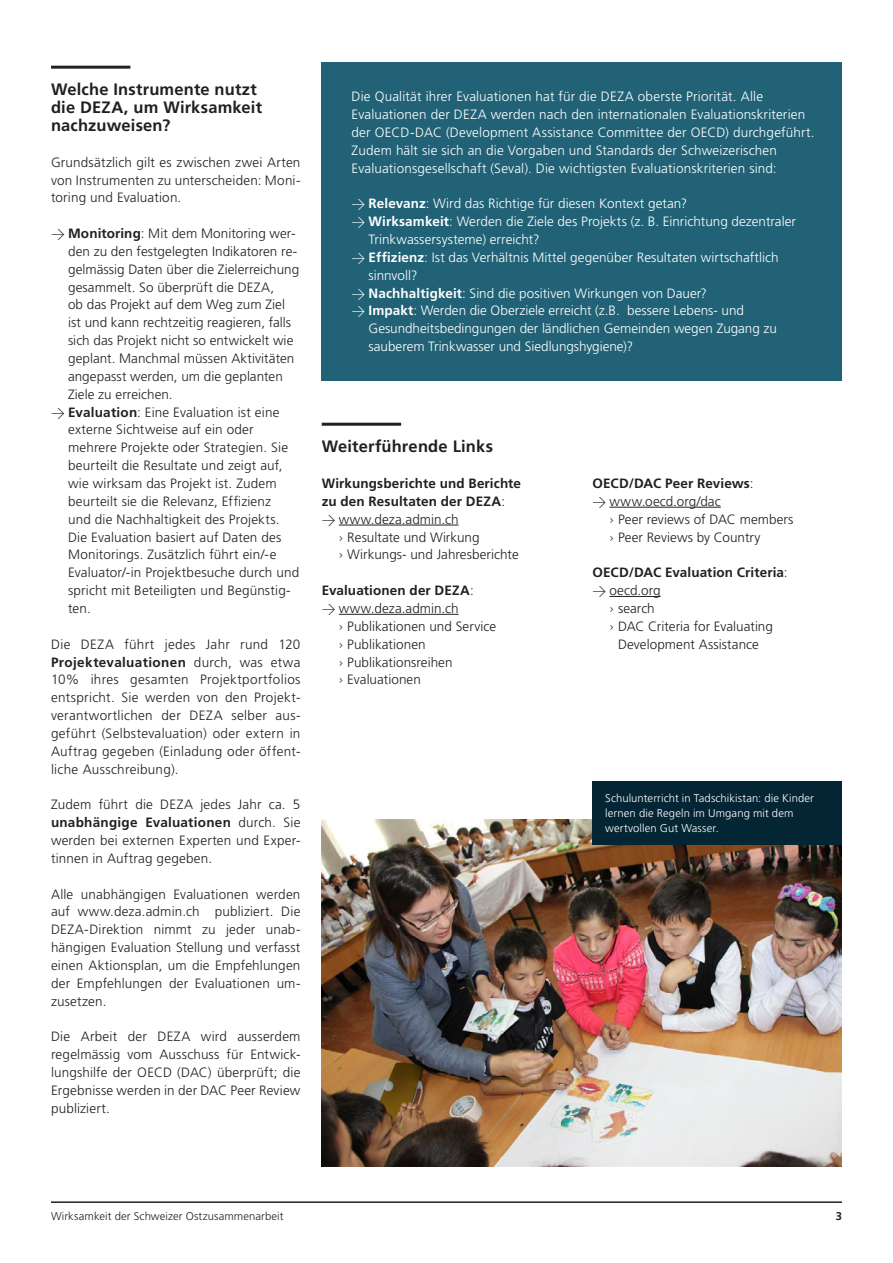
<style>
.page{position:relative;width:893px;height:1263px;background:#fff}
.page>*{position:absolute;margin:0;border:0;box-sizing:border-box;transform-origin:0 0}
.Titel_Linie{font:700 16.5px/17.9px "Frutiger LT Pro";letter-spacing:.01em;color:#231f20}
.Lauftext{font:300 13.5px/17.9px "Frutiger LT Pro";letter-spacing:.01em;color:#231f20;text-align:justify}
.Box{font:300 13.5px/17.9px "Frutiger LT Pro";letter-spacing:.005em;color:#fff}
.Lauftext-2{font:700 13.5px/17.9px "Frutiger LT Pro";letter-spacing:.01em;color:#231f20}
.Bildlegende{font:300 11.25px/15px "Frutiger LT Pro";letter-spacing:.01em;color:#fff}
.t1{font:300 11.25px "Frutiger LT Pro";letter-spacing:.01em;color:#231f20}
.Lauftext-3{font:700 11.25px "Frutiger LT Pro";color:#231f20}
.s1{font-family:"DIN"}
.s2{font-weight:700}
.s3{font-weight:300}
</style>
<div class="page">
<hr style="left:51px;top:1201px;width:791px;height:2px;background:#231f20">
<hr style="left:322px;top:423px;width:79px;height:3px;background:#231f20">
<hr style="left:339px;top:525px;width:120px;height:1px;background:#231f20">
<hr style="left:339px;top:614px;width:120px;height:1px;background:#231f20">
<hr style="left:51px;top:66px;width:79px;height:3px;background:#231f20">
<div style="left:322px;top:62px;width:520px;height:319px;background:#216276"></div>
<img style="left:322px;top:819px;width:520px;height:347px">
<div style="left:592px;top:782px;width:250px;height:63px;background:#042533"></div>
<hr style="left:609px;top:507px;width:112px;height:1px;background:#231f20">
<hr style="left:609px;top:596px;width:52px;height:1px;background:#231f20">
<p class="Titel_Linie" style="left:51px;top:81px;width:213px">Welche Instrumente nutzt die DEZA, um Wirksamkeit nachzuweisen?</p>
<p class="Lauftext" style="left:51px;top:153px;width:251px">Grundsätzlich gilt es zwischen zwei Arten von Instrumenten zu unterscheiden: Moni&shy;toring und Evaluation.</p>
<p class="Lauftext" style="left:68px;top:225px;width:233px;text-align:left;text-indent:-17px"><span class="s1">&gt;</span> <span class="s2">Monitoring</span>: Mit dem Monitoring wer&shy;den zu den festgelegten Indikatoren re&shy;gelmässig Daten über die Zielerreichung gesammelt. So überprüft die DEZA,<br>ob das Projekt auf dem Weg zum Ziel ist und kann rechtzeitig reagieren, falls sich das Projekt nicht so entwickelt wie geplant. Manchmal müssen Aktivitäten angepasst werden, um die geplanten Ziele zu erreichen.</p>
<p class="Lauftext" style="left:68px;top:403px;width:233px;text-align:left;text-indent:-17px"><span class="s1">&gt;</span> <span class="s2">Evaluation</span>: Eine Evaluation ist eine externe Sichtweise auf ein oder mehrere Projekte oder Strategien. Sie beurteilt die Resultate und zeigt auf, wie wirksam das Projekt ist. Zudem beurteilt sie die Relevanz, Effizienz<br>und die Nachhaltigkeit des Projekts.<br>Die Evaluation basiert auf Daten des Monitorings. Zusätzlich führt ein/-e Evaluator/-in Projektbesuche durch und spricht mit Beteiligten und Begünstig&shy;ten.</p>
<p class="Lauftext" style="left:51px;top:635px;width:251px">Die DEZA führt jedes Jahr rund 120<br><span class="s2">Projektevaluationen</span> durch, was etwa 10% ihres gesamten Projektportfolios entspricht. Sie werden von den Projekt&shy;verantwortlichen der DEZA selber aus&shy;geführt (Selbstevaluation) oder extern in Auftrag gegeben (Einladung oder öffent&shy;liche Ausschreibung).</p>
<p class="Lauftext" style="left:51px;top:796px;width:251px">Zudem führt die DEZA jedes Jahr ca. 5 <span class="s2">unabhängige Evaluationen</span> durch. Sie werden bei externen Experten und Exper&shy;tinnen in Auftrag gegeben.</p>
<p class="Lauftext" style="left:51px;top:885px;width:251px">Alle unabhängigen Evaluationen werden auf www.deza.admin.ch publiziert. Die DEZA-Direktion nimmt zu jeder unab&shy;hängigen Evaluation Stellung und verfasst einen Aktionsplan, um die Empfehlungen der Empfehlungen der Evaluationen um&shy;zusetzen.</p>
<p class="Lauftext" style="left:51px;top:1028px;width:251px">Die Arbeit der DEZA wird ausserdem regelmässig vom Ausschuss für Entwick&shy;lungshilfe der OECD (DAC) überprüft; die Ergebnisse werden in der DAC Peer Review publiziert.</p>
<p class="Box" style="left:351px;top:88px;width:465px">Die Qualität ihrer Evaluationen hat für die DEZA oberste Priorität. Alle Evaluationen der DEZA werden nach den internationalen Evaluationskriterien der OECD-DAC (Development Assistance Committee der OECD) durchgeführt.<br>Zudem hält sie sich an die Vorgaben und Standards der Schweizerischen Evaluationsgesellschaft (Seval). Die wichtigsten Evaluationskriterien sind:</p>
<p class="Box" style="left:351px;top:195px;width:337px"><span class="s1">&gt;</span> <span class="s2">Relevanz</span>: Wird das Richtige für diesen Kontext getan?</p>
<p class="Box" style="left:369px;top:213px;width:429px;text-indent:-17px"><span class="s1">&gt;</span> <span class="s2">Wirksamkeit</span>: Werden die Ziele des Projekts (z. B. Einrichtung dezentraler<br>Trinkwassersysteme) erreicht?</p>
<p class="Box" style="left:369px;top:248px;width:412px;text-indent:-17px"><span class="s1">&gt;</span> <span class="s2">Effizienz</span>: Ist das Verhältnis Mittel gegenüber Resultaten wirtschaftlich sinnvoll?</p>
<p class="Box" style="left:351px;top:284px;width:357px"><span class="s1">&gt;</span> <span class="s2">Nachhaltigkeit</span>: Sind die positiven Wirkungen von Dauer?</p>
<p class="Box" style="left:369px;top:302px;width:410px;text-indent:-17px"><span class="s1">&gt;</span> <span class="s2">Impakt</span>: Werden die Oberziele erreicht (z.B. bessere Lebens- und<br>Gesundheitsbedingungen der ländlichen Gemeinden wegen Zugang zu sauberem Trinkwasser und Siedlungshygiene)?</p>
<p class="Titel_Linie" style="left:322px;top:438px;width:173px">Weiterführende Links</p>
<p class="Lauftext-2" style="left:322px;top:474px;width:201px">Wirkungsberichte und Berichte zu den Resultaten der DEZA<span class="s3">:</span></p>
<p class="Lauftext" style="left:322px;top:510px;width:138px"><span class="s1">&gt;</span> www.deza.admin.ch</p>
<p class="Lauftext" style="left:339px;top:528px;width:142px"><span class="s1">›</span> Resultate und Wirkung</p>
<p class="Lauftext" style="left:339px;top:546px;width:181px"><span class="s1">›</span> Wirkungs- und Jahresberichte</p>
<p class="Lauftext-2" style="left:322px;top:581px;width:154px">Evaluationen der DEZA<span class="s3">:</span></p>
<p class="Lauftext" style="left:322px;top:599px;width:138px"><span class="s1">&gt;</span> www.deza.admin.ch</p>
<p class="Lauftext" style="left:339px;top:617px;width:159px"><span class="s1">›</span> Publikationen und Service</p>
<p class="Lauftext" style="left:339px;top:635px;width:88px"><span class="s1">›</span> Publikationen</p>
<p class="Lauftext" style="left:339px;top:653px;width:115px"><span class="s1">›</span> Publikationsreihen</p>
<p class="Lauftext" style="left:339px;top:671px;width:84px"><span class="s1">›</span> Evaluationen</p>
<p class="Lauftext-2" style="left:592px;top:474px;width:163px">OECD/DAC Peer Reviews<span class="s3">:</span></p>
<p class="Lauftext" style="left:592px;top:492px;width:130px"><span class="s1">&gt;</span> www.oecd.org/dac</p>
<p class="Lauftext" style="left:609px;top:510px;width:186px"><span class="s1">›</span> Peer reviews of DAC members</p>
<p class="Lauftext" style="left:609px;top:528px;width:153px"><span class="s1">›</span> Peer Reviews by Country</p>
<p class="Lauftext-2" style="left:592px;top:564px;width:197px">OECD/DAC Evaluation Criteria<span class="s3">:</span></p>
<p class="Lauftext" style="left:592px;top:582px;width:70px"><span class="s1">&gt;</span> oecd.org</p>
<p class="Lauftext" style="left:609px;top:599px;width:47px"><span class="s1">›</span> search</p>
<p class="Lauftext" style="left:609px;top:617px;width:165px;text-align:center"><span class="s1">›</span> DAC Criteria for Evaluating<br>Development Assistance</p>
<p class="Bildlegende" style="left:605px;top:791px;width:210px">Schulunterricht in Tadschikistan: die Kinder lernen die Regeln im Umgang mit dem wertvollen Gut Wasser.</p>
<p class="t1" style="left:51px;top:1209px;width:234px">Wirksamkeit der Schweizer Ostzusammenarbeit</p>
<p class="Lauftext-3" style="left:836px;top:1209px;width:8px">3</p>
</div>
